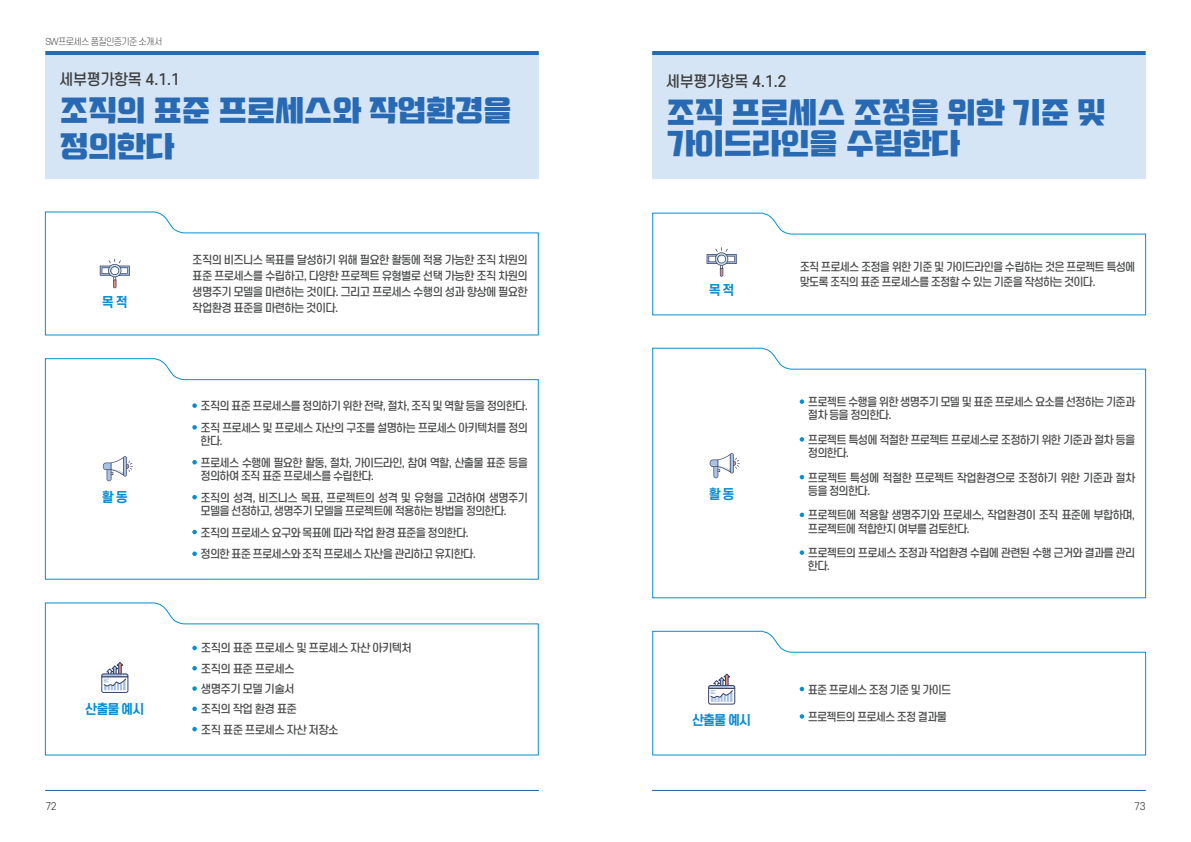
<style>
.page{position:relative;width:1191px;height:842px;background:#fff}
.page>*{position:absolute;margin:0;border:0;box-sizing:border-box;transform-origin:0 0}
.t1{font:30px/31px "Typo Ssangmun Dong B";letter-spacing:-.03em;color:#2869b3}
.t2{font:500 15px "S Core Dream 5";letter-spacing:-.03em;color:#3e3e3f}
.t3{font:700 13px "S Core Dream 6";letter-spacing:-.08em;color:#068ed0}
.t4{font:500 11px/21.7px "S Core Dream 5";letter-spacing:-.08em;color:#4a4b4c}
.t5{font:300 10px "S Core Dream 3";color:#231f20}
.t6{font:300 9px "S Core Dream 3";letter-spacing:-.08em;color:#4b4c4d}
</style>
<div class="page">
<div style="left:45px;top:51px;width:494px;height:128px;background:#d5e5f5"></div>
<div style="left:652px;top:51px;width:493px;height:128px;background:#d5e5f5"></div>
<hr style="left:45px;top:51px;width:494px;height:4px;background:#2869b3">
<hr style="left:45px;top:790px;width:494px;height:1px;background:#2869b3">
<hr style="left:652px;top:51px;width:493px;height:4px;background:#2869b3">
<hr style="left:652px;top:790px;width:493px;height:1px;background:#2869b3">
<svg style="left:44px;top:358px;width:495px;height:222px"></svg>
<svg style="left:192px;top:403px;width:5px;height:5px"></svg>
<svg style="left:192px;top:425px;width:5px;height:5px"></svg>
<svg style="left:192px;top:460px;width:5px;height:4px"></svg>
<svg style="left:192px;top:495px;width:5px;height:4px"></svg>
<svg style="left:192px;top:530px;width:5px;height:4px"></svg>
<svg style="left:192px;top:551px;width:5px;height:5px"></svg>
<svg style="left:103px;top:456px;width:30px;height:25px"></svg>
<svg style="left:44px;top:211px;width:495px;height:125px"></svg>
<svg style="left:100px;top:259px;width:30px;height:29px"></svg>
<svg style="left:44px;top:602px;width:495px;height:154px"></svg>
<svg style="left:101px;top:661px;width:28px;height:32px"></svg>
<svg style="left:192px;top:646px;width:5px;height:4px"></svg>
<svg style="left:192px;top:666px;width:5px;height:4px"></svg>
<svg style="left:192px;top:686px;width:5px;height:5px"></svg>
<svg style="left:192px;top:706px;width:5px;height:5px"></svg>
<svg style="left:192px;top:727px;width:5px;height:4px"></svg>
<svg style="left:652px;top:347px;width:494px;height:252px"></svg>
<svg style="left:799px;top:399px;width:5px;height:5px"></svg>
<svg style="left:799px;top:437px;width:5px;height:5px"></svg>
<svg style="left:799px;top:475px;width:5px;height:4px"></svg>
<svg style="left:799px;top:513px;width:5px;height:4px"></svg>
<svg style="left:799px;top:550px;width:5px;height:5px"></svg>
<svg style="left:709px;top:453px;width:30px;height:25px"></svg>
<svg style="left:652px;top:212px;width:494px;height:104px"></svg>
<svg style="left:706px;top:247px;width:30px;height:30px"></svg>
<svg style="left:652px;top:630px;width:494px;height:126px"></svg>
<svg style="left:708px;top:673px;width:27px;height:32px"></svg>
<svg style="left:799px;top:687px;width:5px;height:4px"></svg>
<svg style="left:799px;top:714px;width:5px;height:5px"></svg>
<p class="t6" style="left:45px;top:35px;width:118px">SW프로세스 품질인증기준 소개서</p>
<h2 class="t2" style="left:60px;top:68px;width:122px">세부평가항목 4.1.1</h2>
<h1 class="t1" style="left:60px;top:94px;width:454px;line-height:36px">조직의 표준 프로세스와 작업환경을 정의한다</h1>
<p class="t4" style="left:192px;top:252px;width:337px;line-height:16px;text-align:justify">조직의 비즈니스 목표를 달성하기 위해 필요한 활동에 적용 가능한 조직 차원의 표준 프로세스를 수립하고, 다양한 프로젝트 유형별로 선택 가능한 조직 차원의 생명주기 모델을 마련하는 것이다. 그리고 프로세스 수행의 성과 향상에 필요한</p>
<p class="t3" style="left:102px;top:293px;width:27px">목 적</p>
<p class="t4" style="left:192px;top:297px;width:148px">작업환경 표준을 마련하는 것이다.</p>
<p class="t3" style="left:102px;top:487px;width:27px">활 동</p>
<p class="t3" style="left:85px;top:699px;width:61px">산출물 예시</p>
<p class="t4" style="left:200px;top:395px;width:329px">조직의 표준 프로세스를 정의하기 위한 전략, 절차, 조직 및 역할 등을 정의한다. 조직 프로세스 및 프로세스 자산의 구조를 설명하는 프로세스 아키텍처를 정의</p>
<p class="t4" style="left:200px;top:430px;width:329px">한다.<br>프로세스 수행에 필요한 활동, 절차, 가이드라인, 참여 역할, 산출물 표준 등을</p>
<p class="t4" style="left:200px;top:465px;width:329px">정의하여 조직 표준 프로세스를 수립한다.<br>조직의 성격, 비즈니스 목표, 프로젝트의 성격 및 유형을 고려하여 생명주기</p>
<p class="t4" style="left:200px;top:499px;width:308px">모델을 선정하고, 생명주기 모델을 프로젝트에 적용하는 방법을 정의한다. 조직의 프로세스 요구와 목표에 따라 작업 환경 표준을 정의한다.<br>정의한 표준 프로세스와 조직 프로세스 자산을 관리하고 유지한다.</p>
<p class="t4" style="left:201px;top:638px;width:213px;line-height:20.3px">조직의 표준 프로세스 및 프로세스 자산 아키텍처 조직의 표준 프로세스<br>생명주기 모델 기술서<br>조직의 작업 환경 표준<br>조직 표준 프로세스 자산 저장소</p>
<h2 class="t2" style="left:666px;top:71px;width:122px">세부평가항목 4.1.2</h2>
<h1 class="t1" style="left:666px;top:99px;width:441px">조직 프로세스 조정을 위한 기준 및 가이드라인을 수립한다</h1>
<p class="t3" style="left:708px;top:281px;width:27px">목 적</p>
<p class="t3" style="left:708px;top:484px;width:27px">활 동</p>
<p class="t3" style="left:692px;top:711px;width:61px">산출물 예시</p>
<p class="t4" style="left:799px;top:259px;width:337px;line-height:15px">조직 프로세스 조정을 위한 기준 및 가이드라인을 수립하는 것은 프로젝트 특성에 맞도록 조직의 표준 프로세스를 조정할 수 있는 기준을 작성하는 것이다.</p>
<p class="t4" style="left:808px;top:395px;width:329px;line-height:13.2px">프로젝트 수행을 위한 생명주기 모델 및 표준 프로세스 요소를 선정하는 기준과 절차 등을 정의한다.</p>
<p class="t4" style="left:808px;top:433px;width:329px;line-height:13.2px">프로젝트 특성에 적절한 프로젝트 프로세스로 조정하기 위한 기준과 절차 등을 정의한다.</p>
<p class="t4" style="left:808px;top:471px;width:329px;line-height:13.2px">프로젝트 특성에 적절한 프로젝트 작업환경으로 조정하기 위한 기준과 절차 등을 정의한다.</p>
<p class="t4" style="left:808px;top:508px;width:329px;line-height:13.2px">프로젝트에 적용할 생명주기와 프로세스, 작업환경이 조직 표준에 부합하며, 프로젝트에 적합한지 여부를 검토한다.</p>
<p class="t4" style="left:808px;top:546px;width:329px;line-height:13.2px">프로젝트의 프로세스 조정과 작업환경 수립에 관련된 수행 근거와 결과를 관리 한다.</p>
<p class="t4" style="left:808px;top:678px;width:145px">표준 프로세스 조정 기준 및 가이드</p>
<p class="t4" style="left:808px;top:706px;width:141px">프로젝트의 프로세스 조정 결과물</p>
<p class="t5" style="left:45px;top:799px;width:13px">72</p>
<p class="t5" style="left:1134px;top:799px;width:13px">73</p>
</div>
